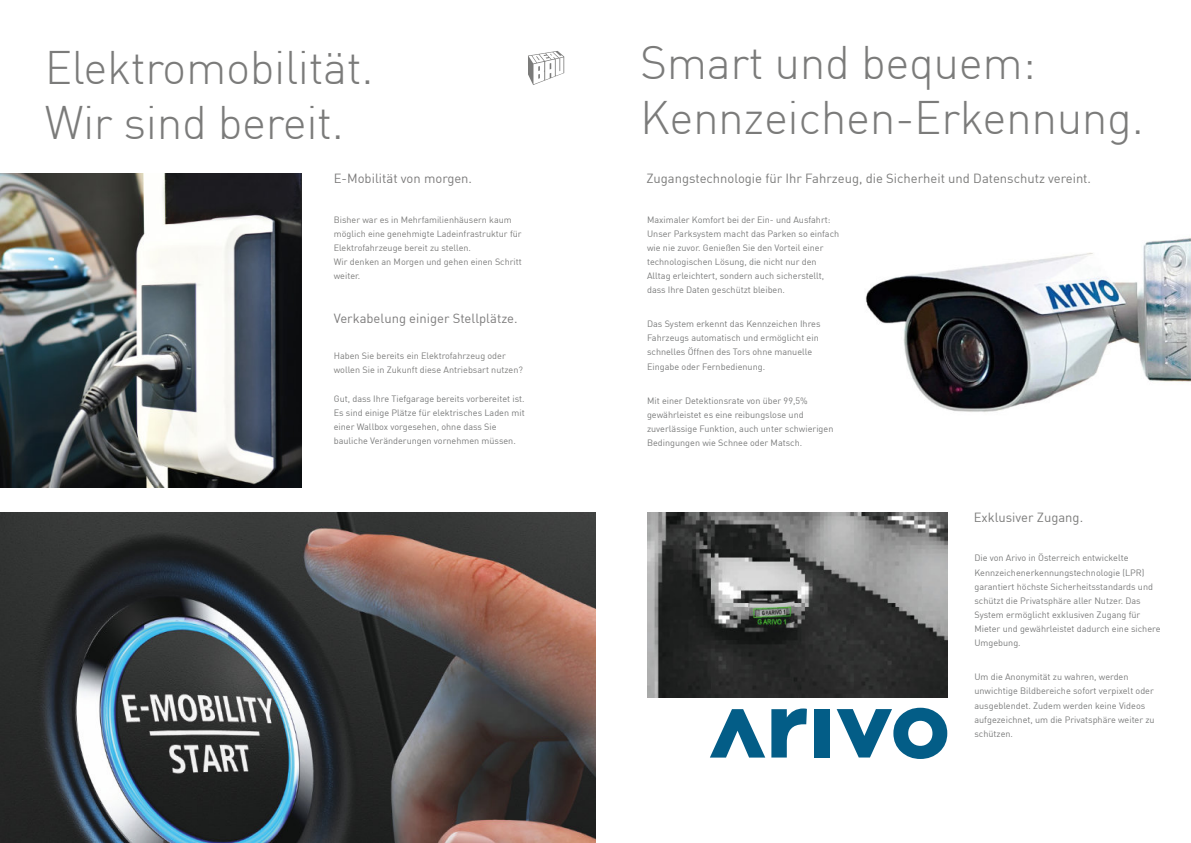
<style>
.page{position:relative;width:1191px;height:843px;background:#fff}
.page>*{position:absolute;margin:0;border:0;box-sizing:border-box;transform-origin:0 0}
.t1{font:300 46px/55.2px "DIN";letter-spacing:-.01em;color:#7b7b7a}
.t2{font:13px "DIN";color:#7b7b7a}
.t3{font:13px "DIN";color:#7c7b7b}
.t4{font:9.1px/14.1px "DIN";color:#7a7b7b}
.t5{font:9.1px/14.1px "DIN";color:#7d7d7c}
.t6{font:9px/14.1px "DIN";color:#7b7b7a}
</style>
<div class="page">
<svg style="left:528px;top:51px;width:37px;height:34px"></svg>
<img style="left:0;top:512px;width:595px;height:330px">
<img style="left:0;top:173px;width:302px;height:314px">
<img style="left:865px;top:238px;width:326px;height:174px">
<img style="left:647px;top:512px;width:300px;height:184px">
<svg style="left:771px;top:708px;width:36px;height:49px"></svg>
<div style="left:814px;top:708px;width:15px;height:49px;background:#035d87"></div>
<svg style="left:836px;top:707px;width:111px;height:51px"></svg>
<svg style="left:710px;top:709px;width:55px;height:48px"></svg>
<h1 class="t1" style="left:45px;top:38px;width:330px">Elektromobilität.<br>Wir sind bereit.</h1>
<h2 class="t3" style="left:334px;top:170px;width:140px">E-Mobilität von morgen.</h2>
<p class="t6" style="left:334px;top:212px;width:189px">Bisher war es in Mehrfamilienhäusern kaum möglich eine genehmigte Ladeinfrastruktur für<br>Elektrofahrzeuge bereit zu stellen.</p>
<p class="t5" style="left:334px;top:254px;width:190px">Wir denken an Morgen und gehen einen Schritt weiter.</p>
<h2 class="t3" style="left:334px;top:310px;width:185px">Verkabelung einiger Stellplätze.</h2>
<p class="t5" style="left:334px;top:348px;width:191px">Haben Sie bereits ein Elektrofahrzeug oder wollen Sie in Zukunft diese Antriebsart nutzen?</p>
<p class="t4" style="left:334px;top:391px;width:192px">Gut, dass Ihre Tiefgarage bereits vorbereitet ist.<br>Es sind einige Plätze für elektrisches Laden mit einer Wallbox vorgesehen, ohne dass Sie bauliche Veränderungen vornehmen müssen.</p>
<h1 class="t1" style="left:640px;top:33px;width:505px">Smart und bequem:<br>Kennzeichen-Erkennung.</h1>
<h2 class="t2" style="left:646px;top:170px;width:446px">Zugangstechnologie für Ihr Fahrzeug, die Sicherheit und Datenschutz vereint.</h2>
<p class="t4" style="left:647px;top:212px;width:194px">Maximaler Komfort bei der Ein- und Ausfahrt:<br>Unser Parksystem macht das Parken so einfach wie nie zuvor. Genießen Sie den Vorteil einer technologischen Lösung, die nicht nur den Alltag erleichtert, sondern auch sicherstellt, dass Ihre Daten geschützt bleiben.</p>
<p class="t4" style="left:647px;top:316px;width:175px">Das System erkennt das Kennzeichen Ihres Fahrzeugs automatisch und ermöglicht ein schnelles Öffnen des Tors ohne manuelle Eingabe oder Fernbedienung.</p>
<p class="t4" style="left:647px;top:393px;width:188px">Mit einer Detektionsrate von über 99,5% gewährleistet es eine reibungslose und zuverlässige Funktion, auch unter schwierigen Bedingungen wie Schnee oder Matsch.</p>
<h2 class="t2" style="left:973px;top:508px;width:111px">Exklusiver Zugang.</h2>
<p class="t4" style="left:974px;top:550px;width:188px">Die von Arivo in Österreich entwickelte Kennzeichenerkennungstechnologie (LPR) garantiert höchste Sicherheitsstandards und schützt die Privatsphäre aller Nutzer. Das System ermöglicht exklusiven Zugang für Mieter und gewährleistet dadurch eine sichere Umgebung.</p>
<p class="t4" style="left:974px;top:669px;width:182px">Um die Anonymität zu wahren, werden unwichtige Bildbereiche sofort verpixelt oder ausgeblendet. Zudem werden keine Videos aufgezeichnet, um die Privatsphäre weiter zu schützen.</p>
</div>
